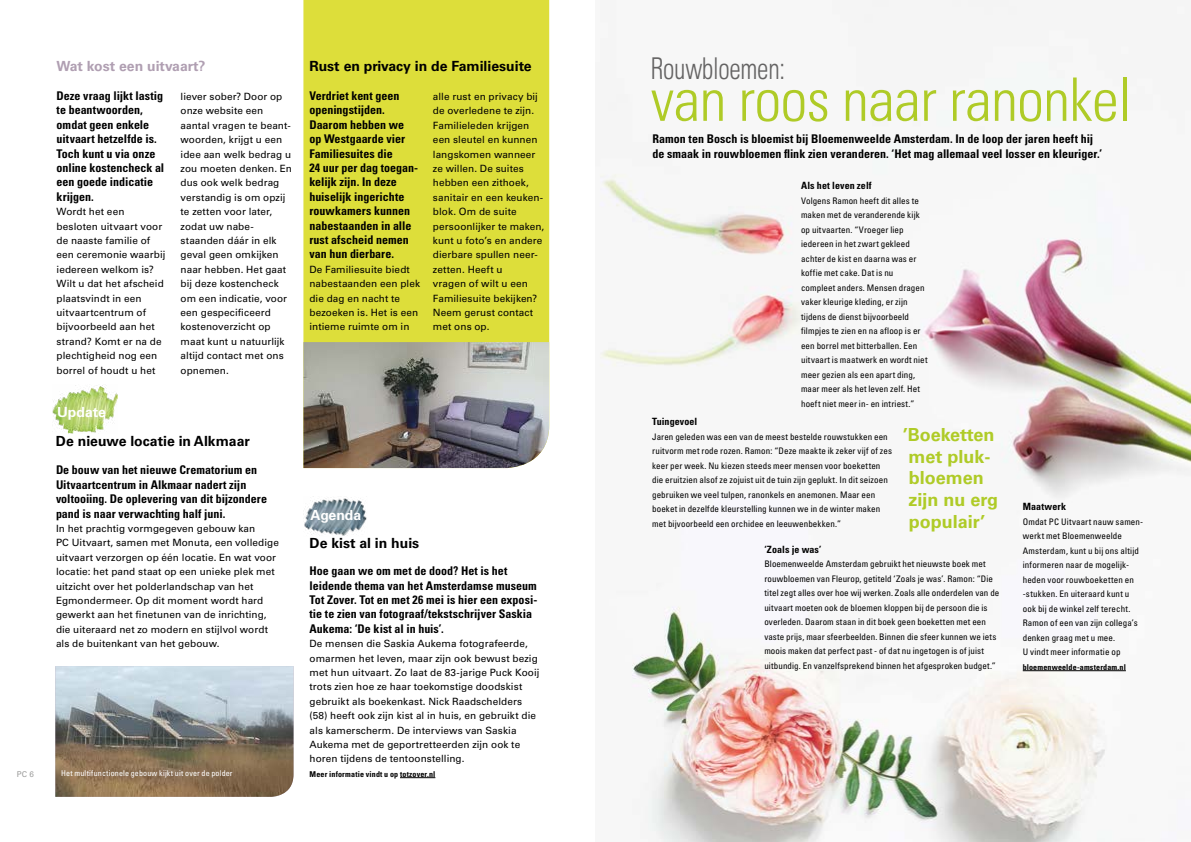
<style>
.page{position:relative;width:1191px;height:842px;background:#fff}
.page>*{position:absolute;margin:0;border:0;box-sizing:border-box;transform-origin:0 0}
.t1{font:300 condensed 60px "Univers LT Pro";letter-spacing:-.01em;color:#afcb27}
.t2{font:300 condensed 30px "Univers LT Pro";letter-spacing:-.01em;color:#646363;scale:.85 1}
.t3{font:700 18px/21.6px "Univers LT Pro 65";color:#afcb27;text-align:center}
.t4{font:700 14px "Univers LT Pro 65";color:#000}
.t5{font:700 14px "Univers LT Pro 65";color:#b09fb2}
.t6{font:700 14px "Univers LT Pro 65";color:#fff}
.t7{font:700 condensed 12px/14.4px "Univers LT Pro";color:#000}
.t8{font:10px/14.4px "Univers LT Pro 55 Roman";letter-spacing:.01em;color:#000}
.t9{font:700 condensed 10px "Univers LT Pro";letter-spacing:.01em;color:#000}
.t10{font:condensed 9px/14.5px "Univers LT Pro";letter-spacing:.01em;color:#000}
.t11{font:700 condensed 8px "Univers LT Pro";letter-spacing:.02em;color:#000}
.t12{font:condensed 8px "Univers LT Pro";letter-spacing:.02em;color:#fff}
.t13{font:8px "Univers LT Pro 55 Roman";color:#9d9d9c}
</style>
<div class="page">
<div style="left:303px;top:0;width:246px;height:342px;background:#ddde3a"></div>
<img style="left:303px;top:342px;width:246px;height:126px">
<hr style="left:400px;top:777px;width:35px;height:1px;background:#000">
<img style="left:55px;top:666px;width:238px;height:131px">
<img style="left:52px;top:385px;width:66px;height:49px">
<img style="left:304px;top:497px;width:63px;height:39px">
<img style="left:600px;top:0;width:591px;height:842px">
<hr style="left:1022px;top:670px;width:103px;height:1px;background:#000">
<p class="t13" style="left:17px;top:768px;width:19px">PC 6</p>
<h3 class="t5" style="left:57px;top:56px;width:150px">Wat kost een uitvaart?</h3>
<p class="t7" style="left:57px;top:88px;width:109px">Deze vraag lijkt lastig te beantwoorden, omdat geen enkele uitvaart hetzelfde is.<br>Toch kunt u via onze online kostencheck al een goede indicatie krijgen.</p>
<p class="t8" style="left:57px;top:204px;width:110px">Wordt het een besloten uitvaart voor de naaste familie of een ceremonie waarbij iedereen welkom is?<br>Wilt u dat het afscheid plaatsvindt in een uitvaartcentrum of bijvoorbeeld aan het strand? Komt er na de plechtigheid nog een borrel of houdt u het</p>
<h3 class="t6" style="left:57px;top:402px;width:50px">Update</h3>
<p class="t8" style="left:181px;top:89px;width:113px">liever sober? Door op onze website een aantal vragen te beant&shy;woorden, krijgt u een idee aan welk bedrag u zou moeten denken. En dus ook welk bedrag verstandig is om opzij te zetten voor later, zodat uw nabe&shy;staanden dáár in elk geval geen omkijken naar hebben. Het gaat bij deze kostencheck om een indicatie, voor een gespecificeerd kostenoverzicht op maat kunt u natuurlijk altijd contact met ons opnemen.</p>
<h3 class="t4" style="left:56px;top:431px;width:195px">De nieuwe locatie in Alkmaar</h3>
<p class="t7" style="left:56px;top:463px;width:213px">De bouw van het nieuwe Crematorium en Uitvaartcentrum in Alkmaar nadert zijn voltooiing. De oplevering van dit bijzondere pand is naar verwachting half juni.</p>
<p class="t8" style="left:56px;top:521px;width:224px">In het prachtig vormgegeven gebouw kan<br>PC Uitvaart, samen met Monuta, een volledige uitvaart verzorgen op één locatie. En wat voor locatie: het pand staat op een unieke plek met uitzicht over het polderlandschap van het Egmondermeer. Op dit moment wordt hard gewerkt aan het finetunen van de inrichting, die uiteraard net zo modern en stijlvol wordt als de buitenkant van het gebouw.</p>
<p class="t12" style="left:61px;top:768px;width:173px">Het multifunctionele gebouw kijkt uit over de polder</p>
<h3 class="t4" style="left:309px;top:56px;width:224px">Rust en privacy in de Familiesuite</h3>
<p class="t7" style="left:309px;top:88px;width:110px">Verdriet kent geen openingstijden.<br>Daarom hebben we op Westgaarde vier<br>Familiesuites die<br>24 uur per dag toegan&shy;kelijk zijn. In deze huiselijk ingerichte rouwkamers kunnen nabestaanden in alle rust afscheid nemen van hun dierbare.</p>
<p class="t8" style="left:309px;top:262px;width:112px">De Familiesuite biedt nabestaanden een plek die dag en nacht te bezoeken is. Het is een intieme ruimte om in</p>
<p class="t8" style="left:433px;top:89px;width:113px">alle rust en privacy bij de overledene te zijn.<br>Familieleden krijgen een sleutel en kunnen langskomen wanneer ze willen. De suites hebben een zithoek, sanitair en een keuken&shy;blok. Om de suite persoonlijker te maken, kunt u foto’s en andere dierbare spullen neer&shy;zetten. Heeft u<br>vragen of wilt u een<br>Familiesuite bekijken?<br>Neem gerust contact met ons op.</p>
<h3 class="t6" style="left:310px;top:505px;width:52px">Agenda</h3>
<h3 class="t4" style="left:309px;top:533px;width:111px">De kist al in huis</h3>
<p class="t7" style="left:309px;top:563px;width:229px">Hoe gaan we om met de dood? Het is het leidende thema van het Amsterdamse museum Tot Zover. Tot en met 26 mei is hier een exposi&shy;tie te zien van fotograaf/tekstschrijver Saskia Aukema: ‘De kist al in huis’.</p>
<p class="t8" style="left:309px;top:636px;width:231px">De mensen die Saskia Aukema fotografeerde, omarmen het leven, maar zijn ook bewust bezig met hun uitvaart. Zo laat de 83-jarige Puck Kooij trots zien hoe ze haar toekomstige doodskist gebruikt als boekenkast. Nick Raadschelders (58) heeft ook zijn kist al in huis, en gebruikt die als kamerscherm. De interviews van Saskia Aukema met de geportretteerden zijn ook te horen tijdens de tentoonstelling.</p>
<p class="t11" style="left:309px;top:769px;width:127px">Meer informatie vindt u op totzover.nl</p>
<h2 class="t2" style="left:651px;top:48px;width:159px">Rouwbloemen:</h2>
<h1 class="t1" style="left:651px;top:59px;width:482px">van roos naar ranonkel</h1>
<p class="t7" style="left:652px;top:131px;width:451px">Ramon ten Bosch is bloemist bij Bloemenweelde Amsterdam. In de loop der jaren heeft hij de smaak in rouwbloemen flink zien veranderen. ‘Het mag allemaal veel losser en kleuriger.’</p>
<p class="t9" style="left:801px;top:180px;width:72px">Als het leven zelf</p>
<p class="t10" style="left:801px;top:193px;width:128px">Volgens Ramon heeft dit alles te maken met de veranderende kijk op uitvaarten. “Vroeger liep iedereen in het zwart gekleed achter de kist en daarna was er koffie met cake. Dat is nu compleet anders. Mensen dragen vaker kleurige kleding, er zijn tijdens de dienst bijvoorbeeld filmpjes te zien en na afloop is er een borrel met bitterballen. Een uitvaart is maatwerk en wordt niet meer gezien als een apart ding, maar meer als het leven zelf. Het hoeft niet meer in- en intriest.”</p>
<p class="t9" style="left:652px;top:415px;width:47px">Tuingevoel</p>
<p class="t10" style="left:652px;top:429px;width:241px">Jaren geleden was een van de meest bestelde rouwstukken een ruitvorm met rode rozen. Ramon: “Deze maakte ik zeker vijf of zes keer per week. Nu kiezen steeds meer mensen voor boeketten die eruitzien alsof ze zojuist uit de tuin zijn geplukt. In dit seizoen gebruiken we veel tulpen, ranonkels en anemonen. Maar een boeket in dezelfde kleurstelling kunnen we in de winter maken met bijvoorbeeld een orchidee en leeuwenbekken.”</p>
<h3 class="t3" style="left:902px;top:423px;width:97px">’Boeketten met pluk&shy;bloemen zijn nu erg populair’</h3>
<p class="t9" style="left:764px;top:543px;width:59px">‘Zoals je was’</p>
<p class="t10" style="left:764px;top:556px;width:236px">Bloemenweelde Amsterdam gebruikt het nieuwste boek met rouwbloemen van Fleurop, getiteld ‘Zoals je was’. Ramon: “Die titel zegt alles over hoe wij werken. Zoals alle onderdelen van de uitvaart moeten ook de bloemen kloppen bij de persoon die is overleden. Daarom staan in dit boek geen boeketten met een vaste prijs, maar sfeerbeelden. Binnen die sfeer kunnen we iets moois maken dat perfect past - of dat nu ingetogen is of juist uitbundig. En vanzelfsprekend binnen het afgesproken budget.”</p>
<p class="t9" style="left:1022px;top:501px;width:45px">Maatwerk</p>
<p class="t10" style="left:1022px;top:514px;width:122px">Omdat PC Uitvaart nauw samen&shy;werkt met Bloemenweelde<br>Amsterdam, kunt u bij ons altijd informeren naar de mogelijk&shy;heden voor rouwboeketten en -stukken. En uiteraard kunt u ook bij de winkel zelf terecht.<br>Ramon of een van zijn collega’s denken graag met u mee.<br>U vindt meer informatie op</p>
<p class="t11" style="left:1022px;top:662px;width:105px">bloemenweelde-amsterdam.nl</p>
</div>
